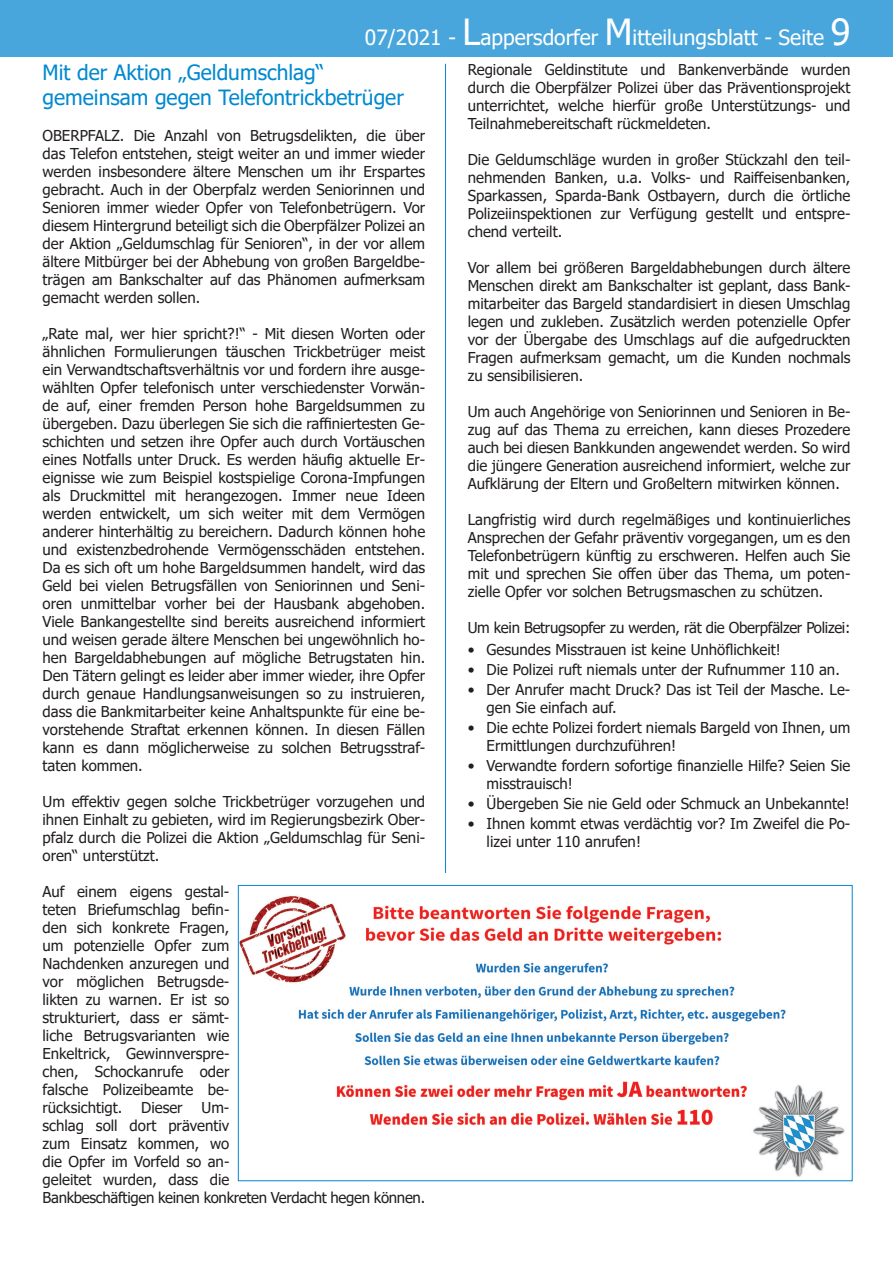
<style>
.page{position:relative;width:893px;height:1263px;background:#fff}
.page>*{position:absolute;margin:0;border:0;box-sizing:border-box;transform-origin:0 0}
.t1{font:21px/25.2px "Tahoma";color:#0089cf}
.t2{font:21px "Tahoma";color:#fff}
.t3{font:15px/18px "Tahoma";color:#231f20;text-align:justify}
.t4{font:15px "Tahoma";letter-spacing:-.02em;color:#231f20}
.s1{font-size:36px}
</style>
<div class="page">
<div style="left:0;top:0;width:893px;height:57px;background:#48a6dc"></div>
<hr style="left:445px;top:64px;width:1px;height:1156px;background:#0089cf">
<div style="left:438px;top:874px;width:17px;height:371px;background:#fff"></div>
<img style="left:240px;top:896px;width:605px;height:281px">
<h1 class="t2" style="left:365px;top:24px;width:487px">07/2021 - <span class="s1">L</span>appersdorfer <span class="s1">M</span>itteilungsblatt - Seite <span class="s1">9</span></h1>
<h3 class="t1" style="left:43px;top:61px;width:363px">Mit der Aktion „Geldumschlag“ gemeinsam gegen Telefontrickbetrüger</h3>
<p class="t3" style="left:43px;top:127px;width:384px">OBERPFALZ. Die Anzahl von Betrugsdelikten, die über das Telefon entstehen, steigt weiter an und immer wieder werden insbesondere ältere Menschen um ihr Erspartes gebracht. Auch in der Oberpfalz werden Seniorinnen und Senioren immer wieder Opfer von Telefonbetrügern. Vor diesem Hintergrund beteiligt sich die Oberpfälzer Polizei an der Aktion „Geldumschlag für Senioren“, in der vor allem ältere Mitbürger bei der Abhebung von großen Bargeldbe&shy;trägen am Bankschalter auf das Phänomen aufmerksam gemacht werden sollen.</p>
<p class="t3" style="left:43px;top:325px;width:384px">„Rate mal, wer hier spricht?!“ - Mit diesen Worten oder ähnlichen Formulierungen täuschen Trickbetrüger meist ein Verwandtschaftsverhältnis vor und fordern ihre ausge&shy;wählten Opfer telefonisch unter verschiedenster Vorwän&shy;de auf, einer fremden Person hohe Bargeldsummen zu übergeben. Dazu überlegen Sie sich die raffiniertesten Ge&shy;schichten und setzen ihre Opfer auch durch Vortäuschen eines Notfalls unter Druck. Es werden häufig aktuelle Er&shy;eignisse wie zum Beispiel kostspielige Corona-Impfungen als Druckmittel mit herangezogen. Immer neue Ideen werden entwickelt, um sich weiter mit dem Vermögen anderer hinterhältig zu bereichern. Dadurch können hohe und existenzbedrohende Vermögensschäden entstehen.<br>Da es sich oft um hohe Bargeldsummen handelt, wird das Geld bei vielen Betrugsfällen von Seniorinnen und Seni&shy;oren unmittelbar vorher bei der Hausbank abgehoben.<br>Viele Bankangestellte sind bereits ausreichend informiert und weisen gerade ältere Menschen bei ungewöhnlich ho&shy;hen Bargeldabhebungen auf mögliche Betrugstaten hin.<br>Den Tätern gelingt es leider aber immer wieder, ihre Opfer durch genaue Handlungsanweisungen so zu instruieren, dass die Bankmitarbeiter keine Anhaltspunkte für eine be&shy;vorstehende Straftat erkennen können. In diesen Fällen kann es dann möglicherweise zu solchen Betrugsstraf&shy;taten kommen.</p>
<p class="t3" style="left:43px;top:793px;width:384px">Um effektiv gegen solche Trickbetrüger vorzugehen und</p>
<p class="t3" style="left:43px;top:811px;width:384px">ihnen Einhalt zu gebieten, wird im Regierungsbezirk Ober&shy;pfalz durch die Polizei die Aktion „Geldumschlag für Seni&shy;oren“ unterstützt.</p>
<p class="t3" style="left:43px;top:883px;width:188px">Auf einem eigens gestal&shy;teten Briefumschlag befin&shy;den sich konkrete Fragen, um potenzielle Opfer zum Nachdenken anzuregen und vor möglichen Betrugsde&shy;likten zu warnen. Er ist so strukturiert, dass er sämt&shy;liche Betrugsvarianten wie Enkeltrick, Gewinnverspre&shy;chen, Schockanrufe oder falsche Polizeibeamte be&shy;rücksichtigt.</p>
<p class="t3" style="left:468px;top:62px;width:384px">Regionale Geldinstitute und Bankenverbände wurden durch die Oberpfälzer Polizei über das Präventionsprojekt unterrichtet, welche hierfür große Unterstützungs- und Teilnahmebereitschaft rückmeldeten.</p>
<p class="t3" style="left:468px;top:152px;width:384px">Die Geldumschläge wurden in großer Stückzahl den teil-</p>
<p class="t3" style="left:468px;top:170px;width:384px">nehmenden Banken, u.a. Volks- und Raiffeisenbanken,</p>
<p class="t3" style="left:468px;top:188px;width:384px">Sparkassen, Sparda-Bank Ostbayern, durch die örtliche Polizeiinspektionen zur Verfügung gestellt und entspre&shy;chend verteilt.</p>
<p class="t3" style="left:468px;top:260px;width:384px">Vor allem bei größeren Bargeldabhebungen durch ältere Menschen direkt am Bankschalter ist geplant, dass Bank&shy;mitarbeiter das Bargeld standardisiert in diesen Umschlag legen und zukleben. Zusätzlich werden potenzielle Opfer vor der Übergabe des Umschlags auf die aufgedruckten Fragen aufmerksam gemacht, um die Kunden nochmals zu sensibilisieren.</p>
<p class="t3" style="left:468px;top:404px;width:384px">Um auch Angehörige von Seniorinnen und Senioren in Be&shy;zug auf das Thema zu erreichen, kann dieses Prozedere auch bei diesen Bankkunden angewendet werden. So wird die jüngere Generation ausreichend informiert, welche zur Aufklärung der Eltern und Großeltern mitwirken können.</p>
<p class="t3" style="left:468px;top:512px;width:384px">Langfristig wird durch regelmäßiges und kontinuierliches Ansprechen der Gefahr präventiv vorgegangen, um es den Telefonbetrügern künftig zu erschweren. Helfen auch Sie mit und sprechen Sie offen über das Thema, um poten&shy;zielle Opfer vor solchen Betrugsmaschen zu schützen.</p>
<p class="t4" style="left:468px;top:618px;width:384px">Um kein Betrugsopfer zu werden, rät die Oberpfälzer Polizei:</p>
<p class="t3" style="left:468px;top:641px;width:315px">• Gesundes Misstrauen ist keine Unhöflichkeit!</p>
<p class="t3" style="left:468px;top:661px;width:374px">• Die Polizei ruft niemals unter der Rufnummer 110 an.</p>
<p class="t3" style="left:487px;top:681px;width:365px;text-indent:-19px">• Der Anrufer macht Druck? Das ist Teil der Masche. Le&shy;gen Sie einfach auf.</p>
<p class="t3" style="left:487px;top:719px;width:365px;text-indent:-19px">• Die echte Polizei fordert niemals Bargeld von Ihnen, um<br>Ermittlungen durchzuführen!</p>
<p class="t3" style="left:487px;top:757px;width:365px;text-indent:-19px">• Verwandte fordern sofortige finanzielle Hilfe? Seien Sie misstrauisch!</p>
<p class="t3" style="left:468px;top:795px;width:384px">• Übergeben Sie nie Geld oder Schmuck an Unbekannte!</p>
<p class="t3" style="left:487px;top:815px;width:365px;text-indent:-19px">• Ihnen kommt etwas verdächtig vor? Im Zweifel die Po&shy;lizei unter 110 anrufen!</p>
<p class="t3" style="left:141px;top:1099px;width:43px">Dieser</p>
<p class="t3" style="left:43px;top:1099px;width:384px;text-align:left;text-indent:159px">Um-<br>schlag soll dort präventiv<br>zum Einsatz kommen, wo<br>die Opfer im Vorfeld so an-<br>geleitet wurden, dass die<br>Bankbeschäftigen keinen konkreten Verdacht hegen können.</p>
</div>
